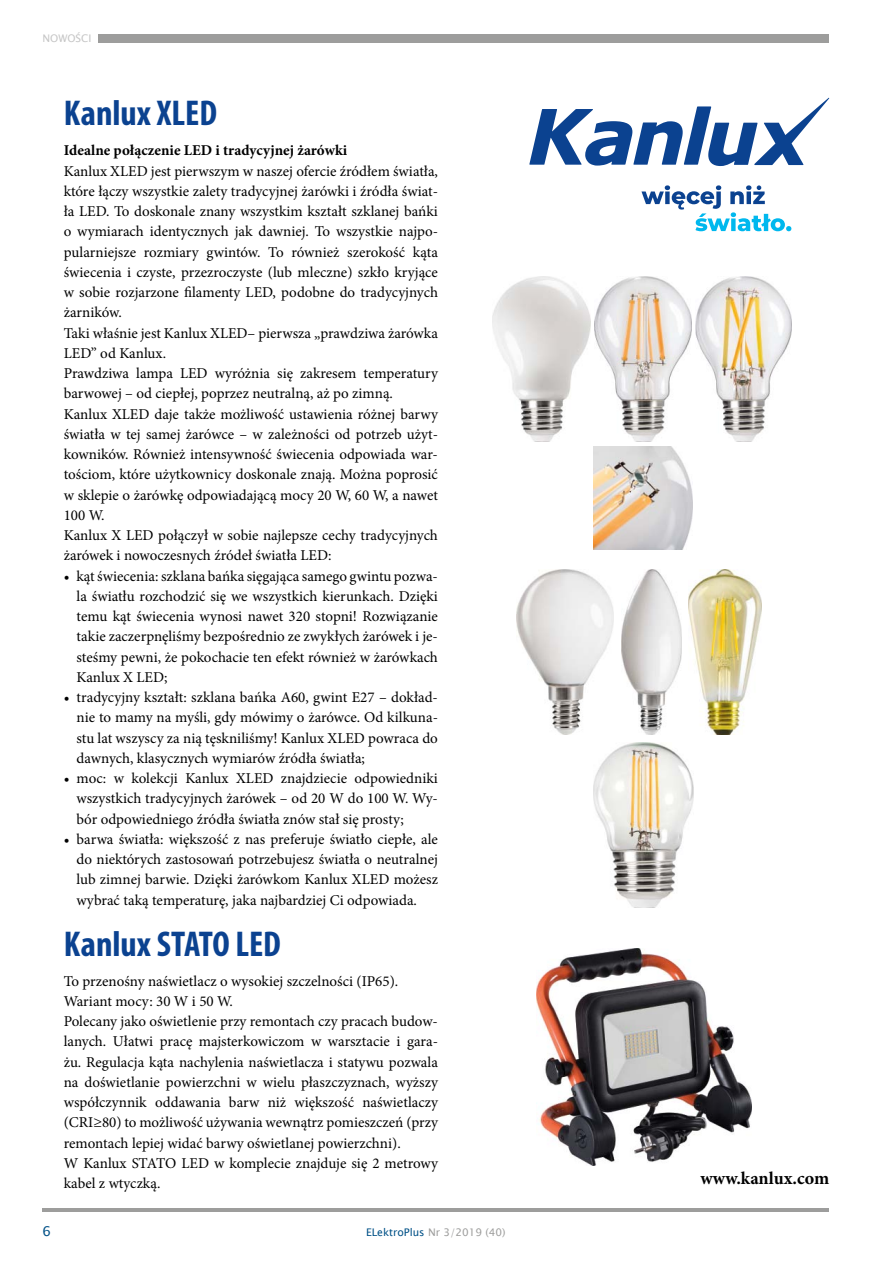
<style>
.page{position:relative;width:893px;height:1263px;background:#fff}
.page>*{position:absolute;margin:0;border:0;box-sizing:border-box;transform-origin:0 0}
.t1{font:700 condensed 36px "Myriad Pro";color:#0b4290}
.t2{font:700 18px "Minion Pro";letter-spacing:.005em;color:#000}
.t3{font:15px/20.2px "Minion Pro";color:#000;text-align:justify}
.t4{font:700 15px "Minion Pro";color:#000}
.t5{font:13.5px "Lucida Sans Unicode";color:#005187}
.t6{font:10.5px "Lucida Sans Unicode";color:#9d9d9c}
.t7{font:10.5px "Lucida Sans Unicode";color:#c6c6c6}
.s1{color:#005187}
</style>
<div class="page">
<div style="left:98px;top:34px;width:731px;height:9px;background:#9d9d9c"></div>
<hr style="left:43px;top:1209px;width:786px;height:3px;background:#9d9d9c">
<img style="left:536px;top:948px;width:215px;height:217px">
<img style="left:493px;top:276px;width:98px;height:165px">
<img style="left:695px;top:276px;width:96px;height:165px">
<img style="left:595px;top:276px;width:96px;height:165px">
<img style="left:593px;top:447px;width:100px;height:103px">
<img style="left:621px;top:569px;width:60px;height:166px">
<img style="left:516px;top:569px;width:98px;height:166px">
<img style="left:593px;top:742px;width:101px;height:165px">
<img style="left:689px;top:569px;width:72px;height:166px">
<svg style="left:529px;top:98px;width:300px;height:68px"></svg>
<svg style="left:641px;top:185px;width:150px;height:46px"></svg>
<p class="t7" style="left:43px;top:30px;width:51px">NOWOŚCI</p>
<h1 class="t1" style="left:64px;top:90px;width:144px">Kanlux XLED</h1>
<p class="t4" style="left:64px;top:140px;width:285px">Idealne połączenie LED i tradycyjnej żarówki</p>
<p class="t3" style="left:64px;top:161px;width:376px;text-align:left">Kanlux XLED jest pierwszym w naszej ofercie źródłem światła, które łączy wszystkie zalety tradycyjnej żarówki i źródła świat&shy;ła LED. To doskonale znany wszystkim kształt szklanej bańki o wymiarach identycznych jak dawniej. To wszystkie najpo&shy;pularniejsze rozmiary gwintów. To również szerokość kąta świecenia i czyste, przezroczyste (lub mleczne) szkło kryjące w sobie rozjarzone filamenty LED, podobne do tradycyjnych żarników.<br>Taki właśnie jest Kanlux XLED– pierwsza „prawdziwa żarówka LED” od Kanlux.<br>Prawdziwa lampa LED wyróżnia się zakresem temperatury barwowej – od ciepłej, poprzez neutralną, aż po zimną.<br>Kanlux XLED daje także możliwość ustawienia różnej barwy światła w tej samej żarówce – w zależności od potrzeb użyt&shy;kowników. Również intensywność świecenia odpowiada war&shy;tościom, które użytkownicy doskonale znają. Można poprosić w sklepie o żarówkę odpowiadającą mocy 20 W, 60 W, a nawet 100 W.<br>Kanlux X LED połączył w sobie najlepsze cechy tradycyjnych żarówek i nowoczesnych źródeł światła LED:</p>
<p class="t3" style="left:77px;top:566px;width:363px;text-indent:-13px">• kąt świecenia: szklana bańka sięgająca samego gwintu pozwa&shy;la światłu rozchodzić się we wszystkich kierunkach. Dzięki temu kąt świecenia wynosi nawet 320 stopni! Rozwiązanie takie zaczerpnęliśmy bezpośrednio ze zwykłych żarówek i je&shy;steśmy pewni, że pokochacie ten efekt również w żarówkach Kanlux X LED;</p>
<p class="t3" style="left:77px;top:687px;width:363px;text-indent:-13px">• tradycyjny kształt: szklana bańka A60, gwint E27 – dokład&shy;nie to mamy na myśli, gdy mówimy o żarówce. Od kilkuna&shy;stu lat wszyscy za nią tęskniliśmy! Kanlux XLED powraca do dawnych, klasycznych wymiarów źródła światła;</p>
<p class="t3" style="left:77px;top:768px;width:363px;text-indent:-13px">• moc: w kolekcji Kanlux XLED znajdziecie odpowiedniki wszystkich tradycyjnych żarówek – od 20 W do 100 W. Wy&shy;bór odpowiedniego źródła światła znów stał się prosty;</p>
<p class="t3" style="left:77px;top:829px;width:363px;text-indent:-13px">• barwa światła: większość z nas preferuje światło ciepłe, ale do niektórych zastosowań potrzebujesz światła o neutralnej lub zimnej barwie. Dzięki żarówkom Kanlux XLED możesz wybrać taką temperaturę, jaka najbardziej Ci odpowiada.</p>
<h1 class="t1" style="left:64px;top:922px;width:219px">Kanlux STATO LED</h1>
<p class="t3" style="left:64px;top:971px;width:376px;text-align:left">To przenośny naświetlacz o wysokiej szczelności (IP65).<br>Wariant mocy: 30 W i 50 W.<br>Polecany jako oświetlenie przy remontach czy pracach budow&shy;lanych. Ułatwi pracę majsterkowiczom w warsztacie i gara&shy;żu. Regulacja kąta nachylenia naświetlacza i statywu pozwala na doświetlanie powierzchni w wielu płaszczyznach, wyższy współczynnik oddawania barw niż większość naświetlaczy (CRI≥80) to możliwość używania wewnątrz pomieszczeń (przy remontach lepiej widać barwy oświetlanej powierzchni).<br>W Kanlux STATO LED w komplecie znajduje się 2 metrowy kabel z wtyczką.</p>
<p class="t5" style="left:43px;top:1220px;width:10px">6</p>
<p class="t6" style="left:366px;top:1223px;width:141px"><span class="s1">ELektroPlus</span> Nr 3/2019 (40)</p>
<p class="t2" style="left:700px;top:1165px;width:130px">www.kanlux.com</p>
</div>
